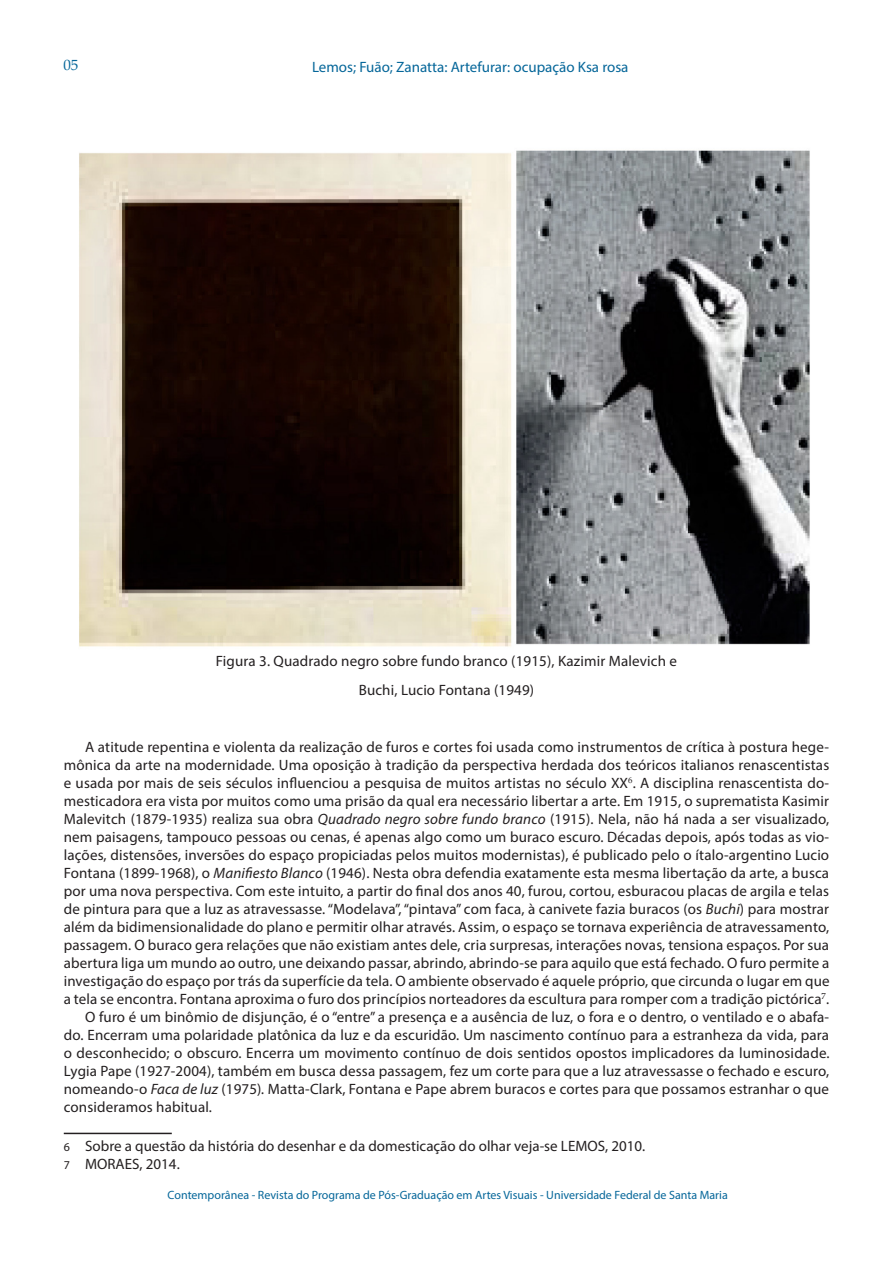
<style>
.page{position:relative;width:893px;height:1263px;background:#fff}
.page>*{position:absolute;margin:0;border:0;box-sizing:border-box;transform-origin:0 0}
.TextoCORRIDO{font:15px/18px "Myriad Pro";letter-spacing:.01em;color:#231f20;text-align:justify}
.NotadeRODAPÉ{font:15px "Myriad Pro";color:#231f20}
.LegendaFIGURA{font:15px "Myriad Pro";letter-spacing:.01em;color:#231f20}
.t1{font:15px "Myriad Pro";color:#056699}
.t2{font:15px "Palatino Linotype";color:#056699}
.t3{font:12px "Myriad Pro";color:#056699}
.s1{font-style:italic}
.s2{font-size:12px}
</style>
<div class="page">
<hr style="left:64px;top:1133px;width:108px;height:1px;background:#231f20">
<img style="left:79px;top:150px;width:731px;height:497px">
<p class="t2" style="left:63px;top:54px;width:16px">05</p>
<p class="t1" style="left:312px;top:57px;width:318px">Lemos; Fuão; Zanatta: Artefurar: ocupação Ksa rosa</p>
<p class="LegendaFIGURA" style="left:216px;top:652px;width:463px">Figura 3. Quadrado negro sobre fundo branco (1915), Kazimir Malevich e</p>
<p class="LegendaFIGURA" style="left:359px;top:680px;width:177px">Buchi, Lucio Fontana (1949)</p>
<p class="TextoCORRIDO" style="left:64px;top:738px;width:767px;text-indent:21px">A atitude repentina e violenta da realização de furos e cortes foi usada como instrumentos de crítica à postura hege&shy;mônica da arte na modernidade. Uma oposição à tradição da perspectiva herdada dos teóricos italianos renascentistas e usada por mais de seis séculos influenciou a pesquisa de muitos artistas no século XX<sup>6</sup>. A disciplina renascentista do&shy;mesticadora era vista por muitos como uma prisão da qual era necessário libertar a arte. Em 1915, o suprematista Kasimir Malevitch (1879-1935) realiza sua obra <span class="s1">Quadrado negro sobre fundo branco</span> (1915). Nela, não há nada a ser visualizado, nem paisagens, tampouco pessoas ou cenas, é apenas algo como um buraco escuro. Décadas depois, após todas as vio&shy;lações, distensões, inversões do espaço propiciadas pelos muitos modernistas), é publicado pelo o ítalo-argentino Lucio Fontana (1899-1968), o <span class="s1">Manifiesto Blanco</span> (1946). Nesta obra defendia exatamente esta mesma libertação da arte, a busca por uma nova perspectiva. Com este intuito, a partir do final dos anos 40, furou, cortou, esburacou placas de argila e telas de pintura para que a luz as atravessasse. “Modelava”, “pintava” com faca, à canivete fazia buracos (os <span class="s1">Buchi</span>) para mostrar além da bidimensionalidade do plano e permitir olhar através. Assim, o espaço se tornava experiência de atravessamento, passagem. O buraco gera relações que não existiam antes dele, cria surpresas, interações novas, tensiona espaços. Por sua abertura liga um mundo ao outro, une deixando passar, abrindo, abrindo-se para aquilo que está fechado. O furo permite a investigação do espaço por trás da superfície da tela. O ambiente observado é aquele próprio, que circunda o lugar em que a tela se encontra. Fontana aproxima o furo dos princípios norteadores da escultura para romper com a tradição pictórica<sup>7</sup>.</p>
<p class="TextoCORRIDO" style="left:64px;top:1008px;width:767px;text-indent:21px">O furo é um binômio de disjunção, é o “entre” a presença e a ausência de luz, o fora e o dentro, o ventilado e o abafa&shy;do. Encerram uma polaridade platônica da luz e da escuridão. Um nascimento contínuo para a estranheza da vida, para o desconhecido; o obscuro. Encerra um movimento contínuo de dois sentidos opostos implicadores da luminosidade.<br>Lygia Pape (1927-2004), também em busca dessa passagem, fez um corte para que a luz atravessasse o fechado e escuro, nomeando-o <span class="s1">Faca de luz</span> (1975)<span class="s1">.</span> Matta-Clark, Fontana e Pape abrem buracos e cortes para que possamos estranhar o que consideramos habitual.</p>
<p class="NotadeRODAPÉ" style="left:64px;top:1137px;width:583px"><span class="s2">6</span> Sobre a questão da história do desenhar e da domesticação do olhar veja-se LEMOS, 2010.</p>
<p class="NotadeRODAPÉ" style="left:64px;top:1155px;width:118px"><span class="s2">7</span> MORAES, 2014.</p>
<p class="t3" style="left:168px;top:1187px;width:562px">Contemporânea - Revista do Programa de Pós-Graduação em Artes Visuais - Universidade Federal de Santa Maria</p>
</div>
